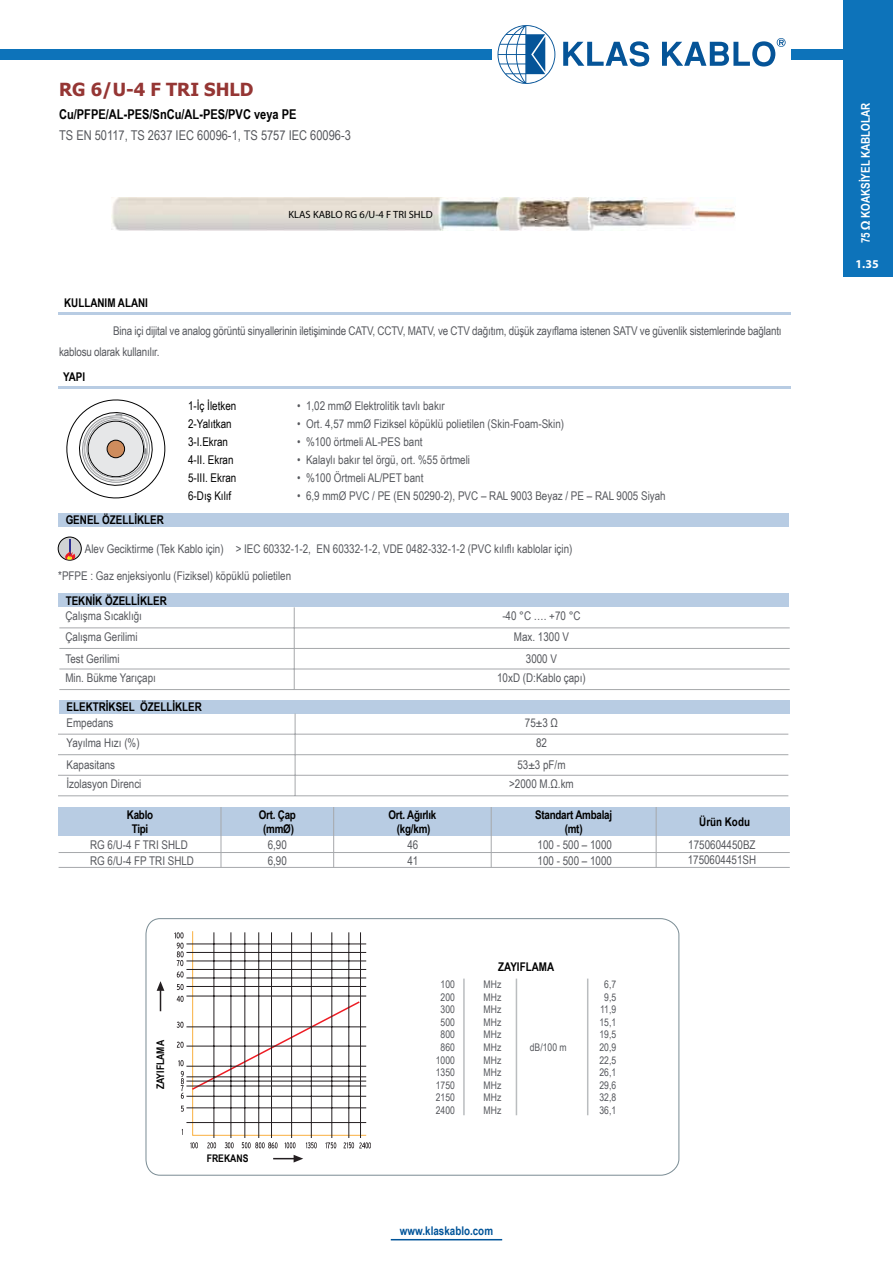
<style>
.page{position:relative;width:893px;height:1263px;background:#fff}
.page>*{position:absolute;margin:0;border:0;box-sizing:border-box;transform-origin:0 0}
.t1{font:700 18px "Tahoma";color:#953634}
.t2{font:13.5px "Arial Narrow";color:#56585d}
.t3{font:700 13.5px "Arial Narrow";color:#000}
.t4{font:12px/16.5px "Arial Narrow";color:#56585d}
.t5{font:700 12px "Arial Narrow";color:#000}
.t6{font:12px/18px "Arial Narrow";color:#000}
.t7{font:700 12px/13.5px "Arial Narrow";letter-spacing:-.02em;color:#000;text-align:center}
.t8{font:700 12px "Arial Narrow";color:#fff}
.t9{font:700 12px "Arial Narrow";color:#005499}
.t10{font:700 12px "Myriad Pro";color:#fff}
.t11{font:10.5px/12.6px "Arial Narrow";color:#56585d;text-align:center}
.t12{font:10.5px "Myriad Pro";color:#000}
.t13{font:700 10.5px "Arial Narrow";color:#000}
</style>
<div class="page">
<hr style="left:59px;top:313px;width:732px;height:2px;background:#b8cce3">
<hr style="left:59px;top:386px;width:732px;height:3px;background:#b8cce3">
<div style="left:791px;top:49px;width:102px;height:11px;background:#0d73ba"></div>
<div style="left:0;top:49px;width:492px;height:11px;background:#0d73ba"></div>
<div style="left:843px;top:0;width:50px;height:276px;background:#0d73ba"></div>
<hr style="left:391px;top:1239px;width:111px;height:1px;background:#005499">
<svg style="left:497px;top:25px;width:289px;height:59px"></svg>
<img style="left:112px;top:198px;width:623px;height:32px">
<div style="left:58px;top:807px;width:731px;height:29px;background:#b8cce3"></div>
<hr style="left:59px;top:852px;width:731px;height:1px;background:#a6a8ab">
<hr style="left:59px;top:867px;width:731px;height:1px;background:#a6a8ab">
<hr style="left:221px;top:807px;width:1px;height:60px;background:#a6a8ab">
<hr style="left:333px;top:807px;width:1px;height:60px;background:#a6a8ab">
<hr style="left:656px;top:807px;width:1px;height:60px;background:#a6a8ab">
<hr style="left:491px;top:807px;width:1px;height:60px;background:#a6a8ab">
<div style="left:59px;top:700px;width:731px;height:14px;background:#b8cce3"></div>
<hr style="left:58px;top:734px;width:730px;height:1px;background:#a6a8ab">
<hr style="left:58px;top:754px;width:730px;height:1px;background:#a6a8ab">
<hr style="left:58px;top:775px;width:730px;height:1px;background:#a6a8ab">
<hr style="left:58px;top:795px;width:730px;height:1px;background:#a6a8ab">
<hr style="left:295px;top:714px;width:1px;height:82px;background:#a6a8ab">
<div style="left:58px;top:593px;width:731px;height:14px;background:#b8cce3"></div>
<hr style="left:59px;top:628px;width:731px;height:1px;background:#a6a8ab">
<hr style="left:59px;top:648px;width:731px;height:1px;background:#a6a8ab">
<hr style="left:59px;top:669px;width:731px;height:1px;background:#a6a8ab">
<hr style="left:59px;top:689px;width:731px;height:1px;background:#a6a8ab">
<hr style="left:294px;top:607px;width:1px;height:82px;background:#a6a8ab">
<div style="left:58px;top:513px;width:731px;height:13px;background:#b8cce3"></div>
<svg style="left:145px;top:918px;width:535px;height:258px"></svg>
<hr style="left:463px;top:978px;width:2px;height:137px;background:#babdbf">
<hr style="left:516px;top:978px;width:1px;height:137px;background:#babdbf">
<hr style="left:587px;top:978px;width:1px;height:137px;background:#babdbf">
<svg style="left:273px;top:1155px;width:30px;height:7px"></svg>
<svg style="left:190px;top:930px;width:177px;height:206px"></svg>
<hr style="left:186px;top:944px;width:180px;height:1px;background:#241f21">
<hr style="left:186px;top:952px;width:180px;height:1px;background:#241f21">
<hr style="left:186px;top:961px;width:180px;height:1px;background:#241f21">
<hr style="left:186px;top:969px;width:180px;height:1px;background:#241f21">
<hr style="left:186px;top:978px;width:180px;height:1px;background:#241f21">
<hr style="left:186px;top:986px;width:180px;height:1px;background:#241f21">
<hr style="left:186px;top:996px;width:180px;height:1px;background:#241f21">
<hr style="left:186px;top:1026px;width:180px;height:1px;background:#241f21">
<hr style="left:186px;top:1046px;width:180px;height:1px;background:#241f21">
<hr style="left:186px;top:1066px;width:180px;height:1px;background:#241f21">
<hr style="left:186px;top:1076px;width:180px;height:1px;background:#241f21">
<hr style="left:186px;top:1081px;width:180px;height:1px;background:#241f21">
<hr style="left:186px;top:1086px;width:180px;height:1px;background:#241f21">
<hr style="left:186px;top:1096px;width:180px;height:1px;background:#241f21">
<hr style="left:186px;top:1107px;width:180px;height:1px;background:#241f21">
<hr style="left:186px;top:1122px;width:180px;height:1px;background:#241f21">
<hr style="left:214px;top:932px;width:1px;height:206px;background:#241f21">
<hr style="left:231px;top:932px;width:1px;height:206px;background:#241f21">
<hr style="left:245px;top:932px;width:1px;height:206px;background:#241f21">
<hr style="left:258px;top:932px;width:1px;height:206px;background:#241f21">
<hr style="left:271px;top:932px;width:1px;height:206px;background:#241f21">
<hr style="left:291px;top:932px;width:1px;height:206px;background:#241f21">
<hr style="left:311px;top:932px;width:1px;height:206px;background:#241f21">
<hr style="left:332px;top:932px;width:1px;height:206px;background:#241f21">
<hr style="left:349px;top:932px;width:1px;height:206px;background:#241f21">
<svg style="left:157px;top:981px;width:7px;height:30px"></svg>
<svg style="left:174px;top:932px;width:10px;height:45px"></svg>
<svg style="left:177px;top:984px;width:7px;height:6px"></svg>
<svg style="left:177px;top:996px;width:7px;height:6px"></svg>
<svg style="left:177px;top:1022px;width:7px;height:6px"></svg>
<svg style="left:177px;top:1042px;width:7px;height:6px"></svg>
<svg style="left:178px;top:1060px;width:6px;height:39px"></svg>
<svg style="left:181px;top:1105px;width:3px;height:7px"></svg>
<svg style="left:190px;top:1142px;width:8px;height:6px"></svg>
<svg style="left:207px;top:1142px;width:9px;height:6px"></svg>
<svg style="left:225px;top:1142px;width:9px;height:6px"></svg>
<svg style="left:242px;top:1142px;width:36px;height:6px"></svg>
<svg style="left:285px;top:1142px;width:11px;height:6px"></svg>
<svg style="left:306px;top:1142px;width:11px;height:6px"></svg>
<svg style="left:325px;top:1142px;width:11px;height:6px"></svg>
<hr style="left:360px;top:932px;width:1px;height:206px;background:#241f21">
<svg style="left:344px;top:1142px;width:27px;height:6px"></svg>
<svg style="left:58px;top:537px;width:23px;height:23px"></svg>
<div style="left:58px;top:537px;width:23px;height:23px;border:1px solid #000;border-radius:50%"></div>
<svg style="left:64px;top:539px;width:12px;height:20px"></svg>
<svg style="left:66px;top:399px;width:100px;height:100px"></svg>
<h1 class="t1" style="left:59px;top:77px;width:196px">RG 6/U-4 F TRI SHLD</h1>
<p class="t3" style="left:59px;top:104px;width:239px">Cu/PFPE/AL-PES/SnCu/AL-PES/PVC veya PE</p>
<p class="t2" style="left:59px;top:125px;width:293px">TS EN 50117, TS 2637 IEC 60096-1, TS 5757 IEC 60096-3</p>
<p class="t5" style="left:64px;top:293px;width:85px">KULLANIM ALANI</p>
<p class="t12" style="left:288px;top:208px;width:146px">KLAS KABLO RG 6/U-4 F TRI SHLD</p>
<p class="t4" style="left:59px;top:320px;width:724px;line-height:21px;text-indent:54px">Bina içi dijital ve analog görüntü sinyallerinin iletişiminde CATV, CCTV, MATV, ve CTV dağıtım, düşük zayıflama istenen SATV ve güvenlik sistemlerinde bağlantı kablosu olarak kullanılır.</p>
<p class="t5" style="left:63px;top:367px;width:24px">YAPI</p>
<p class="t5" style="left:66px;top:511px;width:100px">GENEL ÖZELLİKLER</p>
<p class="t6" style="left:188px;top:397px;width:50px">1-İç İletken<br>2-Yalıtkan<br>3-I.Ekran<br>4-II. Ekran<br>5-III. Ekran<br>6-Dış Kılıf</p>
<p class="t4" style="left:297px;top:397px;width:149px">• 1,02 mmØ Elektrolitik tavlı bakır</p>
<p class="t4" style="left:297px;top:415px;width:269px">• Ort. 4,57 mmØ Fiziksel köpüklü polietilen (Skin-Foam-Skin)</p>
<p class="t4" style="left:297px;top:433px;width:127px">• %100 örtmeli AL-PES bant</p>
<p class="t4" style="left:297px;top:451px;width:174px">• Kalaylı bakır tel örgü, ort. %55 örtmeli</p>
<p class="t4" style="left:297px;top:469px;width:128px">• %100 Örtmeli AL/PET bant</p>
<p class="t4" style="left:297px;top:487px;width:370px">• 6,9 mmØ PVC / PE (EN 50290-2), PVC – RAL 9003 Beyaz / PE – RAL 9005 Siyah</p>
<p class="t4" style="left:85px;top:540px;width:489px">Alev Geciktirme (Tek Kablo için) &gt; IEC 60332-1-2, EN 60332-1-2, VDE 0482-332-1-2 (PVC kılıflı kablolar için)</p>
<p class="t4" style="left:58px;top:567px;width:234px">*PFPE : Gaz enjeksiyonlu (Fiziksel) köpüklü polietilen</p>
<p class="t5" style="left:66px;top:591px;width:103px">TEKNİK ÖZELLİKLER</p>
<p class="t4" style="left:65px;top:607px;width:78px">Çalışma Sıcaklığı</p>
<p class="t4" style="left:502px;top:607px;width:80px">-40 °C …. +70 °C</p>
<p class="t4" style="left:65px;top:626px;width:74px;line-height:21.3px">Çalışma Gerilimi<br>Test Gerilimi</p>
<p class="t4" style="left:65px;top:669px;width:92px">Min. Bükme Yarıçapı</p>
<p class="t4" style="left:514px;top:628px;width:57px">Max. 1300 V</p>
<p class="t4" style="left:526px;top:650px;width:33px">3000 V</p>
<p class="t4" style="left:497px;top:669px;width:90px">10xD (D:Kablo çapı)</p>
<p class="t5" style="left:67px;top:698px;width:137px">ELEKTRİKSEL ÖZELLİKLER</p>
<p class="t4" style="left:67px;top:711px;width:75px;line-height:21px">Empedans<br>Yayılma Hızı (%)<br>Kapasitans</p>
<p class="t4" style="left:67px;top:775px;width:76px">İzolasyon Direnci</p>
<p class="t7" style="left:127px;top:807px;width:28px">Kablo<br>Tipi</p>
<p class="t4" style="left:90px;top:836px;width:105px">RG 6/U-4 F TRI SHLD<br>RG 6/U-4 FP TRI SHLD</p>
<p class="t7" style="left:259px;top:807px;width:39px">Ort. Çap (mmØ)</p>
<p class="t4" style="left:268px;top:836px;width:21px">6,90<br>6,90</p>
<p class="t13" style="left:153px;top:1089px;width:50px;rotate:-90deg">ZAYIFLAMA</p>
<p class="t13" style="left:207px;top:1151px;width:43px">FREKANS</p>
<p class="t4" style="left:525px;top:713px;width:35px">75±3 Ω</p>
<p class="t4" style="left:517px;top:731px;width:50px;line-height:21.6px;text-align:center">82<br>53±3 pF/m</p>
<p class="t7" style="left:388px;top:807px;width:49px">Ort. Ağırlık (kg/km)</p>
<p class="t4" style="left:407px;top:836px;width:12px">46<br>41</p>
<p class="t4" style="left:509px;top:775px;width:66px">&gt;2000 M.Ω.km</p>
<p class="t7" style="left:535px;top:807px;width:79px">Standart Ambalaj (mt)</p>
<p class="t4" style="left:538px;top:836px;width:76px">100 - 500 – 1000<br>100 - 500 – 1000</p>
<p class="t5" style="left:498px;top:958px;width:57px">ZAYIFLAMA</p>
<p class="t11" style="left:436px;top:977px;width:21px">100<br>200<br>300<br>500<br>800<br>860<br>1000<br>1350<br>1750<br>2150<br>2400</p>
<p class="t11" style="left:599px;top:977px;width:18px">6,7<br>9,5<br>11,9<br>15,1<br>19,5<br>20,9<br>22,5<br>26,1<br>29,6<br>32,8<br>36,1</p>
<p class="t11" style="left:484px;top:977px;width:19px;text-align:justify">MHz MHz MHz MHz MHz MHz MHz MHz MHz MHz MHz</p>
<p class="t11" style="left:530px;top:1040px;width:38px">dB/100 m</p>
<p class="t9" style="left:400px;top:1222px;width:95px">www.klaskablo.com</p>
<p class="t5" style="left:699px;top:812px;width:52px">Ürün Kodu</p>
<p class="t4" style="left:688px;top:836px;width:70px;line-height:15px">1750604450BZ<br>1750604451SH</p>
<p class="t8" style="left:857px;top:243px;width:142px;rotate:-90deg">75 Ω KOAKSİYEL KABLOLAR</p>
<p class="t10" style="left:856px;top:256px;width:25px">1.35</p>
</div>
